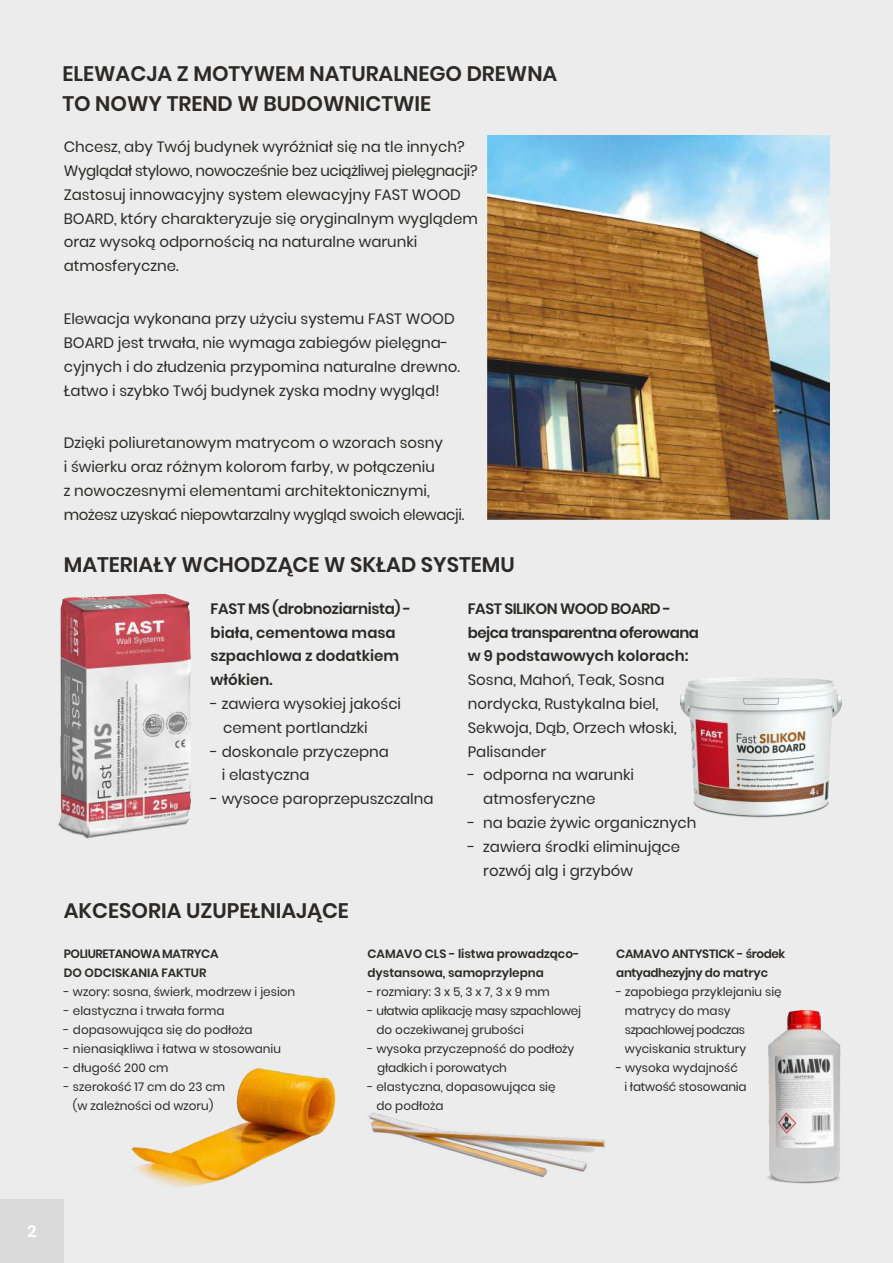
<style>
.page{position:relative;width:893px;height:1263px;background:#ececec}
.page>*{position:absolute;margin:0;border:0;box-sizing:border-box;transform-origin:0 0}
.t1{font:600 21px/29.5px "Poppins";color:#2b2a29}
.t2{font:600 16.5px "Poppins";color:#fefefe}
.t3{font:15px/23.9px "Poppins";color:#2b2a29}
.t4{font:600 15px/23.9px "Poppins";color:#2b2a29}
.t5{font:600 15px/23.9px "Poppins";letter-spacing:-.02em;color:#2b2a29}
.t6{font:12px/19px "Poppins";color:#2b2a29}
.t7{font:12px/19px "Poppins";letter-spacing:-.025em;color:#2b2a29}
.t8{font:600 12px/19px "Poppins";color:#2b2a29}
.t9{font:600 12px/19px "Poppins";letter-spacing:-.02em;color:#2b2a29}
.t10{font:600 12px/19px "Poppins";letter-spacing:-.035em;color:#2b2a29}
</style>
<div class="page">
<img style="left:488px;top:135px;width:341px;height:385px">
<div style="left:0;top:1199px;width:64px;height:64px;background:#dadada"></div>
<img style="left:58px;top:595px;width:132px;height:243px">
<img style="left:680px;top:678px;width:162px;height:139px">
<img style="left:767px;top:1010px;width:74px;height:173px">
<img style="left:131px;top:1068px;width:204px;height:119px">
<img style="left:368px;top:1112px;width:237px;height:66px">
<h1 class="t1" style="left:62px;top:59px;width:496px">ELEWACJA Z MOTYWEM NATURALNEGO DREWNA<br>TO NOWY TREND W BUDOWNICTWIE</h1>
<p class="t3" style="left:64px;top:135px;width:415px">Chcesz, aby Twój budynek wyróżniał się na tle innych?<br>Wyglądał stylowo, nowocześnie bez uciążliwej pielęgnacji?<br>Zastosuj innowacyjny system elewacyjny FAST WOOD BOARD, który charakteryzuje się oryginalnym wyglądem oraz wysoką odpornością na naturalne warunki atmosferyczne.</p>
<p class="t3" style="left:64px;top:307px;width:398px">Elewacja wykonana przy użyciu systemu FAST WOOD BOARD jest trwała, nie wymaga zabiegów pielęgna&shy;cyjnych i do złudzenia przypomina naturalne drewno.<br>Łatwo i szybko Twój budynek zyska modny wygląd!</p>
<p class="t3" style="left:64px;top:431px;width:402px">Dzięki poliuretanowym matrycom o wzorach sosny<br>i świerku oraz różnym kolorom farby, w połączeniu<br>z nowoczesnymi elementami architektonicznymi, możesz uzyskać niepowtarzalny wygląd swoich elewacji.</p>
<h1 class="t1" style="left:64px;top:550px;width:453px">MATERIAŁY WCHODZĄCE W SKŁAD SYSTEMU</h1>
<p class="t4" style="left:211px;top:597px;width:202px">FAST MS (drobnoziarnista) - biała, cementowa masa szpachlowa z dodatkiem włókien.</p>
<p class="t3" style="left:223px;top:692px;width:179px;text-indent:-13px">- zawiera wysokiej jakości cement portlandzki</p>
<p class="t3" style="left:222px;top:739px;width:169px;text-indent:-11px">- doskonale przyczepna i elastyczna</p>
<p class="t3" style="left:211px;top:787px;width:224px">- wysoce paroprzepuszczalna</p>
<h1 class="t1" style="left:64px;top:896px;width:287px">AKCESORIA UZUPEŁNIAJĄCE</h1>
<p class="t5" style="left:468px;top:597px;width:233px">FAST SILIKON WOOD BOARD - bejca transparentna oferowana w 9 podstawowych kolorach:</p>
<p class="t3" style="left:468px;top:668px;width:210px">Sosna, Mahoń, Teak, Sosna nordycka, Rustykalna biel,<br>Sekwoja, Dąb, Orzech włoski,<br>Palisander</p>
<p class="t3" style="left:483px;top:763px;width:152px;text-indent:-16px">- odporna na warunki atmosferyczne</p>
<p class="t3" style="left:468px;top:811px;width:230px">- na bazie żywic organicznych</p>
<p class="t3" style="left:483px;top:834px;width:198px;text-indent:-16px">- zawiera środki eliminujące rozwój alg i grzybów</p>
<p class="t10" style="left:64px;top:944px;width:156px">POLIURETANOWA MATRYCA<br>DO ODCISKANIA FAKTUR</p>
<p class="t6" style="left:64px;top:982px;width:233px">- wzory: sosna, świerk, modrzew i jesion</p>
<p class="t6" style="left:64px;top:1001px;width:162px">- elastyczna i trwała forma</p>
<p class="t6" style="left:64px;top:1020px;width:190px">- dopasowująca się do podłoża</p>
<p class="t6" style="left:64px;top:1039px;width:219px">- nienasiąkliwa i łatwa w stosowaniu</p>
<p class="t6" style="left:64px;top:1058px;width:106px">- długość 200 cm</p>
<p class="t6" style="left:64px;top:1078px;width:163px;text-align:center">- szerokość 17 cm do 23 cm (w zależności od wzoru)</p>
<p class="t8" style="left:368px;top:944px;width:213px">CAMAVO CLS - listwa prowadząco&shy;dystansowa, samoprzylepna</p>
<p class="t6" style="left:368px;top:982px;width:184px">- rozmiary: 3 x 5, 3 x 7, 3 x 9 mm</p>
<p class="t7" style="left:376px;top:1001px;width:206px;text-indent:-9px">- ułatwia aplikację masy szpachlowej do oczekiwanej grubości</p>
<p class="t6" style="left:377px;top:1039px;width:199px;text-indent:-10px">- wysoka przyczepność do podłoży gładkich i porowatych</p>
<p class="t6" style="left:376px;top:1078px;width:181px;text-indent:-9px">- elastyczna, dopasowująca się do podłoża</p>
<p class="t9" style="left:616px;top:944px;width:171px">CAMAVO ANTYSTICK - środek antyadhezyjny do matryc</p>
<p class="t6" style="left:625px;top:982px;width:158px;text-indent:-9px">- zapobiega przyklejaniu się matrycy do masy szpachlowej podczas wyciskania struktury</p>
<p class="t6" style="left:624px;top:1058px;width:124px;text-indent:-8px">- wysoka wydajność<br>i łatwość stosowania</p>
<p class="t2" style="left:27px;top:1220px;width:11px">2</p>
</div>
